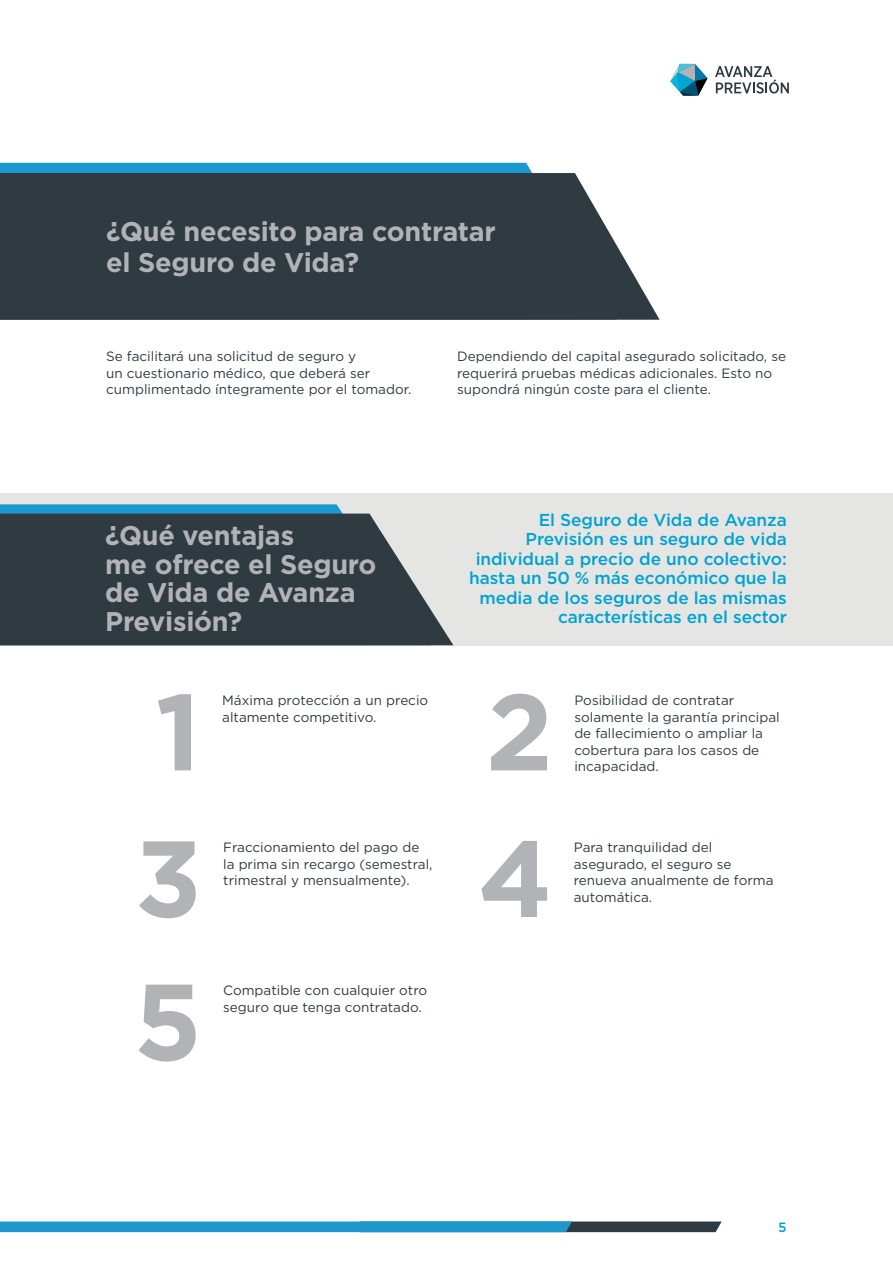
<style>
.page{position:relative;width:893px;height:1263px;background:#fff}
.page>*{position:absolute;margin:0;border:0;box-sizing:border-box;transform-origin:0 0}
.t1{font:700 108px "Gotham";color:#b2b3b7}
.t2{font:700 27px/28.5px "Gotham";letter-spacing:-.01em;color:#b2b3b7}
.t3{font:500 17.25px/19.5px "Gotham";letter-spacing:-.005em;color:#00a3d1;text-align:right}
.t4{font:13.5px/16.5px "Gotham";color:#2f3b41}
.t5{font:500 13.5px "Gotham";color:#00a3d1}
</style>
<div class="page">
<svg style="left:715px;top:66px;width:74px;height:28px"></svg>
<svg style="left:670px;top:64px;width:37px;height:32px"></svg>
<svg style="left:0;top:1221px;width:722px;height:11px;background:#2a89b3"></svg>
<div style="left:0;top:493px;width:893px;height:152px;background:#e5e5e4"></div>
<div style="left:0;top:163px;width:532px;height:10px;background:#1b98cf"></div>
<div style="left:0;top:173px;width:660px;height:147px;background:#2f3b41"></div>
<svg style="left:0;top:504px;width:370px;height:10px;background:#329dcb"></svg>
<svg style="left:0;top:514px;width:453px;height:131px;background:#3f4a4f"></svg>
<h2 class="t2" style="left:106px;top:215px;width:391px;line-height:31.5px">¿Qué necesito para contratar el Seguro de Vida?</h2>
<p class="t4" style="left:106px;top:348px;width:306px">Se facilitará una solicitud de seguro y<br>un cuestionario médico, que deberá ser cumplimentado íntegramente por el tomador.</p>
<p class="t4" style="left:457px;top:348px;width:330px">Dependiendo del capital asegurado solicitado, se requerirá pruebas médicas adicionales. Esto no supondrá ningún coste para el cliente.</p>
<h2 class="t2" style="left:105px;top:521px;width:273px">¿Qué ventajas<br>me ofrece el Seguro de Vida de Avanza<br>Previsión?</h2>
<p class="t3" style="left:469px;top:510px;width:319px">El Seguro de Vida de Avanza<br>Previsión es un seguro de vida individual a precio de uno colectivo: hasta un 50 % más económico que la media de los seguros de las mismas características en el sector</p>
<h1 class="t1" style="left:155px;top:660px;width:47px">1</h1>
<p class="t4" style="left:222px;top:692px;width:208px">Máxima protección a un precio altamente competitivo.</p>
<h1 class="t1" style="left:486px;top:660px;width:69px">2</h1>
<p class="t4" style="left:574px;top:692px;width:207px">Posibilidad de contratar solamente la garantía principal de fallecimiento o ampliar la cobertura para los casos de incapacidad.</p>
<h1 class="t1" style="left:135px;top:807px;width:69px">3</h1>
<p class="t4" style="left:223px;top:839px;width:211px">Fraccionamiento del pago de la prima sin recargo (semestral, trimestral y mensualmente).</p>
<h1 class="t1" style="left:478px;top:807px;width:76px">4</h1>
<p class="t4" style="left:574px;top:839px;width:201px">Para tranquilidad del asegurado, el seguro se renueva anualmente de forma automática.</p>
<h1 class="t1" style="left:134px;top:950px;width:70px">5</h1>
<p class="t4" style="left:223px;top:982px;width:206px">Compatible con cualquier otro seguro que tenga contratado.</p>
<p class="t5" style="left:778px;top:1218px;width:10px">5</p>
</div>
